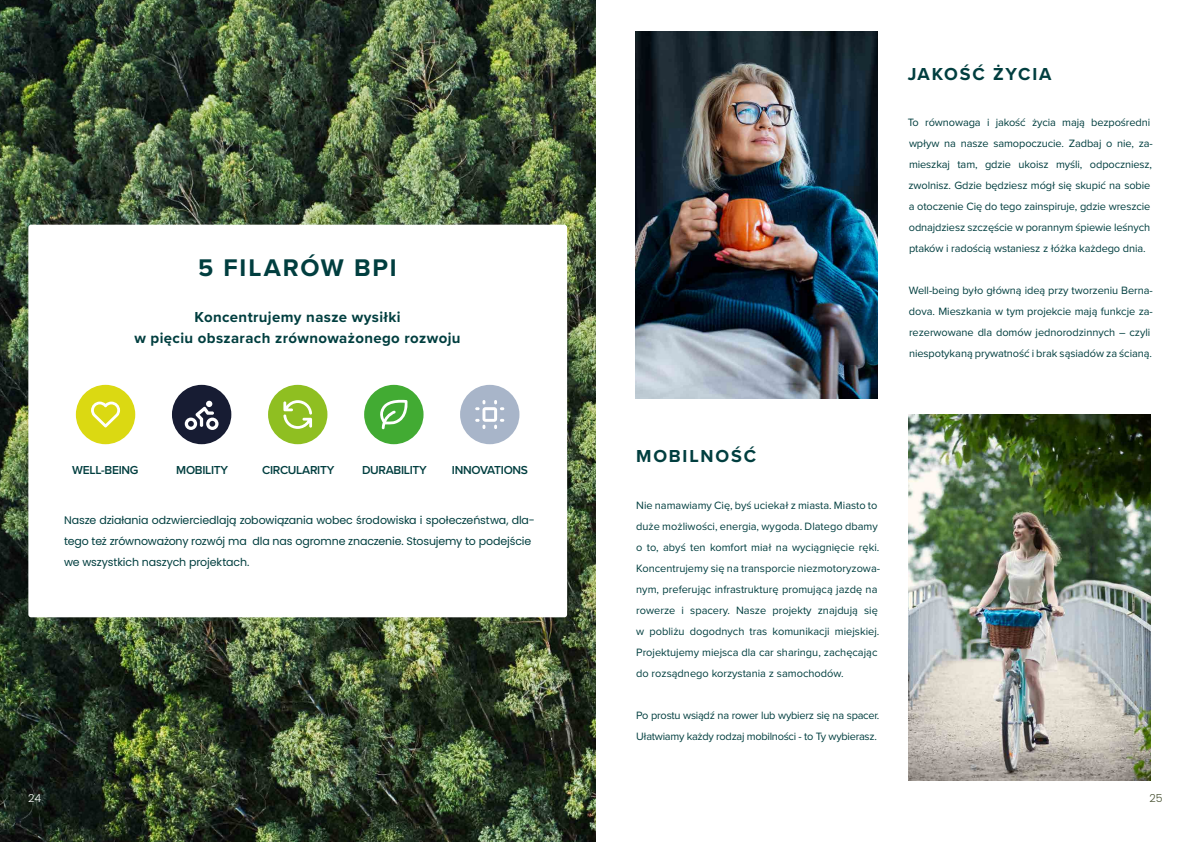
<style>
.page{position:relative;width:1191px;height:842px;background:#fff}
.page>*{position:absolute;margin:0;border:0;box-sizing:border-box;transform-origin:0 0}
.t1{font:700 25px "Proxima Nova";letter-spacing:.075em;color:#013e3f}
.t2{font:700 18px "Proxima Nova";letter-spacing:.1em;color:#013e3f}
.t3{font:700 15px/21px "Proxima Nova";letter-spacing:.025em;color:#013e3f;text-align:center}
.t4{font:600 12px "Proxima Nova";letter-spacing:-.025em;color:#013e3f}
.t5{font:11px/21px "Proxima Nova";letter-spacing:-.005em;color:#013e3f}
.t6{font:11px/21px "Poppins";letter-spacing:-.01em;color:#013e3f}
.t7{font:11px/21px "Proxima Nova";letter-spacing:-.025em;color:#013e3f}
.t8{font:300 11px "Poppins";color:#465031}
.t9{font:300 11px "Poppins";color:#fff}
</style>
<div class="page">
<svg style="left:595px;top:101px;width:1px;height:646px"></svg>
<img style="left:0;top:0;width:595px;height:842px">
<div style="left:28px;top:225px;width:539px;height:392px;background:#fff;border-radius:3px"></div>
<div style="left:76px;top:385px;width:59px;height:59px;background:#dbd912;border-radius:50%"></div>
<svg style="left:91px;top:402px;width:29px;height:25px"></svg>
<div style="left:268px;top:385px;width:59px;height:59px;background:#8fbf21;border-radius:50%"></div>
<svg style="left:283px;top:400px;width:29px;height:29px"></svg>
<div style="left:364px;top:385px;width:59px;height:59px;background:#42ab33;border-radius:50%"></div>
<svg style="left:380px;top:399px;width:28px;height:30px"></svg>
<div style="left:172px;top:385px;width:59px;height:59px;background:#171c33;border-radius:50%"></div>
<svg style="left:185px;top:401px;width:33px;height:29px"></svg>
<div style="left:460px;top:385px;width:59px;height:59px;background:#a8b5c9;border-radius:50%"></div>
<svg style="left:475px;top:400px;width:29px;height:29px"></svg>
<img style="left:636px;top:31px;width:242px;height:367px">
<img style="left:908px;top:414px;width:242px;height:367px">
<h1 class="t1" style="left:198px;top:249px;width:200px">5 FILARÓW BPI</h1>
<h3 class="t3" style="left:134px;top:307px;width:328px">Koncentrujemy nasze wysiłki<br>w pięciu obszarach zrównoważonego rozwoju</h3>
<p class="t4" style="left:72px;top:461px;width:68px">WELL-BEING</p>
<p class="t4" style="left:176px;top:461px;width:53px">MOBILITY</p>
<p class="t4" style="left:262px;top:461px;width:74px">CIRCULARITY</p>
<p class="t4" style="left:362px;top:461px;width:66px">DURABILITY</p>
<p class="t4" style="left:452px;top:461px;width:78px">INNOVATIONS</p>
<p class="t6" style="left:64px;top:510px;width:472px">Nasze działania odzwierciedlają zobowiązania wobec środowiska i społeczeństwa, dla&shy;tego też zrównoważony rozwój ma dla nas ogromne znaczenie. Stosujemy to podejście we wszystkich naszych projektach.</p>
<p class="t9" style="left:28px;top:791px;width:15px">24</p>
<h2 class="t2" style="left:907px;top:60px;width:145px">JAKOŚĆ ŻYCIA</h2>
<p class="t5" style="left:907px;top:111px;width:247px">To równowaga i jakość życia mają bezpośredni wpływ na nasze samopoczucie. Zadbaj o nie, za&shy;mieszkaj tam, gdzie ukoisz myśli, odpoczniesz, zwolnisz. Gdzie będziesz mógł się skupić na sobie a otoczenie Cię do tego zainspiruje, gdzie wreszcie odnajdziesz szczęście w porannym śpiewie leśnych ptaków i radością wstaniesz z łóżka każdego dnia.</p>
<p class="t5" style="left:909px;top:279px;width:245px">Well-being było główną ideą przy tworzeniu Berna&shy;dova. Mieszkania w tym projekcie mają funkcje za&shy;rezerwowane dla domów jednorodzinnych – czyli niespotykaną prywatność i brak sąsiadów za ścianą.</p>
<h2 class="t2" style="left:636px;top:443px;width:121px">MOBILNOŚĆ</h2>
<p class="t5" style="left:636px;top:494px;width:245px">Nie namawiamy Cię, byś uciekał z miasta. Miasto to duże możliwości, energia, wygoda. Dlatego dbamy o to, abyś ten komfort miał na wyciągnięcie ręki.<br>Koncentrujemy się na transporcie niezmotoryzowa&shy;nym, preferując infrastrukturę promującą jazdę na rowerze i spacery. Nasze projekty znajdują się w pobliżu dogodnych tras komunikacji miejskiej.<br>Projektujemy miejsca dla car sharingu, zachęcając do rozsądnego korzystania z samochodów.</p>
<p class="t7" style="left:636px;top:704px;width:245px">Po prostu wsiądź na rower lub wybierz się na spacer.<br>Ułatwiamy każdy rodzaj mobilności - to Ty wybierasz.</p>
<p class="t8" style="left:1149px;top:791px;width:15px">25</p>
</div>
